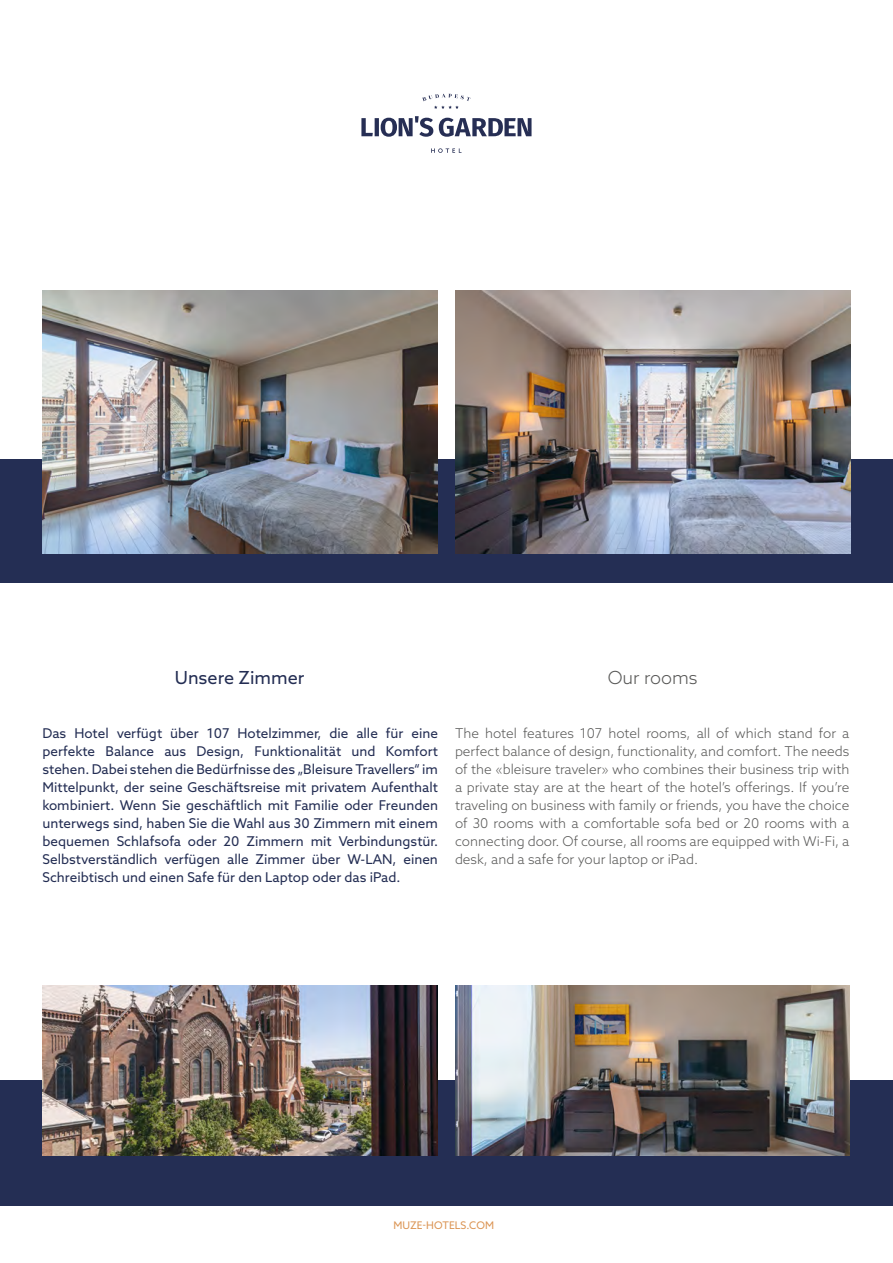
<style>
.page{position:relative;width:893px;height:1263px;background:#fff}
.page>*{position:absolute;margin:0;border:0;box-sizing:border-box;transform-origin:0 0}
.t1{font:18px "Azo Sans";color:#232d53}
.t2{font:300 18px "Azo Sans";color:#575756}
.t3{font:13.5px/18px "Azo Sans";color:#232d53;text-align:justify}
.t4{font:300 13.5px/18px "Azo Sans";color:#575756;text-align:justify}
.t5{font:10.5px "Azo Sans";color:#db9453}
</style>
<div class="page">
<div style="left:0;top:1080px;width:893px;height:125px;background:#242e54"></div>
<div style="left:0;top:459px;width:893px;height:124px;background:#242e54"></div>
<img style="left:43px;top:290px;width:395px;height:264px">
<img style="left:43px;top:985px;width:395px;height:170px">
<img style="left:455px;top:985px;width:394px;height:170px">
<img style="left:455px;top:290px;width:395px;height:264px">
<svg style="left:361px;top:94px;width:170px;height:59px"></svg>
<h1 class="t1" style="left:175px;top:665px;width:131px">Unsere Zimmer</h1>
<h1 class="t2" style="left:608px;top:665px;width:91px">Our rooms</h1>
<p class="t3" style="left:43px;top:724px;width:397px">Das Hotel verfügt über 107 Hotelzimmer, die alle für eine perfekte Balance aus Design, Funktionalität und Komfort stehen. Dabei stehen die Bedürfnisse des „Bleisure Travellers“ im Mittelpunkt, der seine Geschäftsreise mit privatem Aufenthalt kombiniert. Wenn Sie geschäftlich mit Familie oder Freunden unterwegs sind, haben Sie die Wahl aus 30 Zimmern mit einem bequemen Schlafsofa oder 20 Zimmern mit Verbindungstür.<br>Selbstverständlich verfügen alle Zimmer über W-LAN, einen Schreibtisch und einen Safe für den Laptop oder das iPad.</p>
<p class="t4" style="left:455px;top:724px;width:396px">The hotel features 107 hotel rooms, all of which stand for a perfect balance of design, functionality, and comfort. The needs of the «bleisure traveler» who combines their business trip with a private stay are at the heart of the hotel’s offerings. If you’re traveling on business with family or friends, you have the choice of 30 rooms with a comfortable sofa bed or 20 rooms with a connecting door. Of course, all rooms are equipped with Wi-Fi, a desk, and a safe for your laptop or iPad.</p>
<p class="t5" style="left:393px;top:1218px;width:102px">MUZE-HOTELS.COM</p>
</div>
